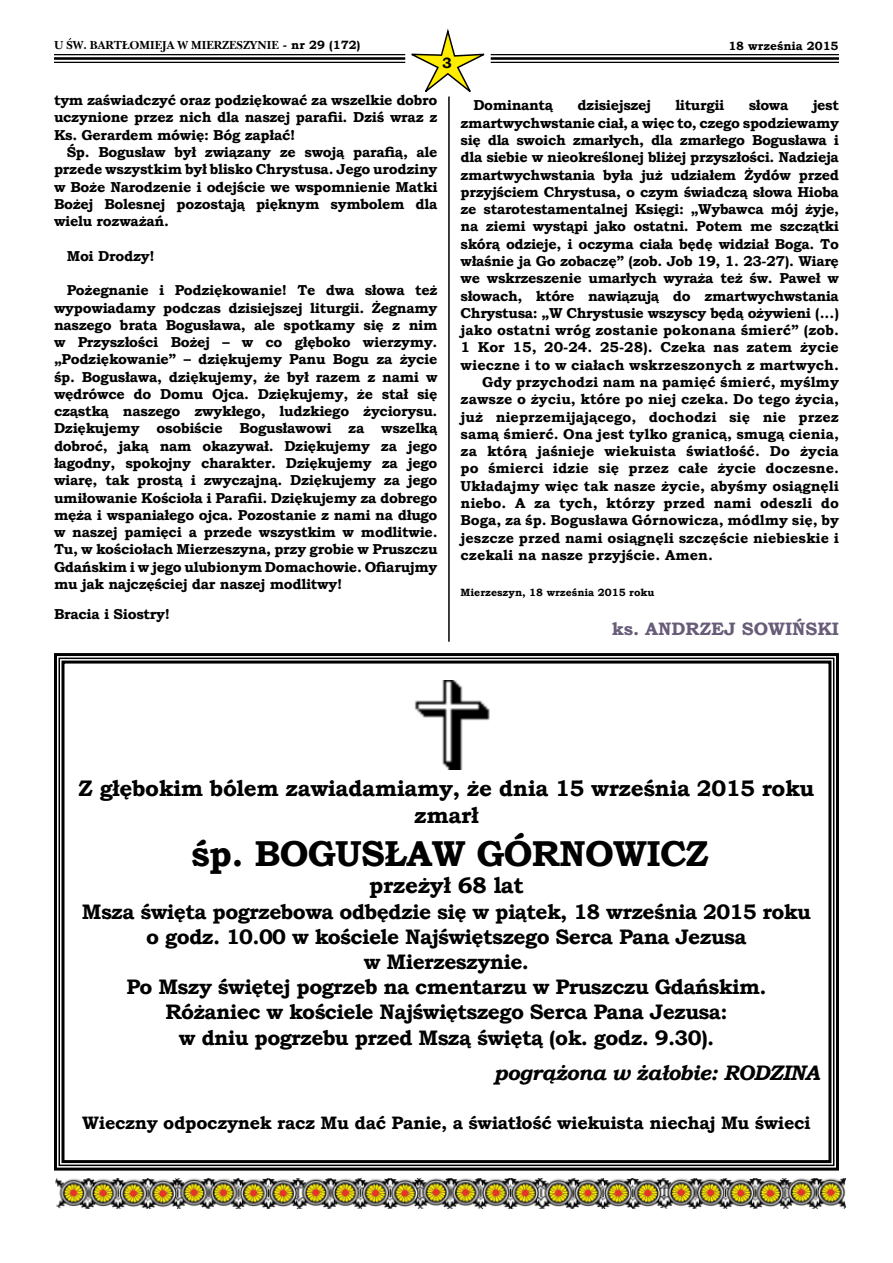
<style>
.page{position:relative;width:893px;height:1263px;background:#fff}
.page>*{position:absolute;margin:0;border:0;box-sizing:border-box;transform-origin:0 0}
.t1{font:700 36px "Bookman Old Style";letter-spacing:-.02em;color:#000}
.t2{font:700 22.5px/27px "Bookman Old Style";letter-spacing:-.02em;color:#000;text-align:center}
.t3{font:700 21px/25.2px "Bookman Old Style";letter-spacing:-.03em;color:#000;text-align:center}
.t4{font:italic 700 21px "Bookman Old Style";letter-spacing:-.03em;color:#000}
.t5{font:700 18px "Bookman Old Style";letter-spacing:-.02em;color:#000}
.t6{font:700 18px "Bookman Old Style";color:#685c79}
.t7{font:700 15px "Bookman Old Style";color:#000}
.t8{font:700 14.4px/17.2px "Bookman Old Style";letter-spacing:-.02em;color:#000;text-align:justify}
.t9{font:700 14.4px "Bookman Old Style";color:#000}
.t10{font:700 12px "Nebraska";color:#000}
.t11{font:700 12px "Bookman Old Style";color:#000}
.t12{font:700 10.5px "Bookman Old Style";color:#000}
.s1{font-family:"Bookman Old Style"}
</style>
<div class="page">
<hr style="left:54px;top:54px;width:351px;height:1px;background:#000">
<hr style="left:54px;top:57px;width:351px;height:3px;background:#000">
<hr style="left:54px;top:62px;width:351px;height:1px;background:#000">
<hr style="left:491px;top:54px;width:348px;height:1px;background:#000">
<hr style="left:491px;top:57px;width:348px;height:3px;background:#000">
<hr style="left:491px;top:62px;width:348px;height:1px;background:#000">
<svg style="left:405px;top:28px;width:86px;height:69px"></svg>
<img style="left:55px;top:1178px;width:790px;height:31px">
<hr style="left:448px;top:97px;width:2px;height:545px;background:#000">
<svg style="left:54px;top:653px;width:785px;height:518px"></svg>
<div style="left:61px;top:660px;width:770px;height:503px;border:3px solid #000"></div>
<img style="left:413px;top:681px;width:79px;height:89px">
<p class="t10" style="left:54px;top:38px;width:308px">U ŒW. BART£OMIEJA W MIERZESZYNIE <span class="s1">- nr 29 (172)</span></p>
<p class="t11" style="left:728px;top:38px;width:112px">18 września 2015</p>
<p class="t7" style="left:442px;top:52px;width:11px">3</p>
<p class="t8" style="left:54px;top:91px;width:385px">tym zaświadczyć oraz podziękować za wszelkie dobro uczynione przez nich dla naszej parafii. Dziś wraz z Ks. Gerardem mówię: Bóg zapłać!</p>
<p class="t8" style="left:54px;top:143px;width:385px;text-indent:13px">Śp. Bogusław był związany ze swoją parafią, ale przede wszystkim był blisko Chrystusa. Jego urodziny w Boże Narodzenie i odejście we wspomnienie Matki Bożej Bolesnej pozostają pięknym symbolem dla wielu rozważań.</p>
<p class="t8" style="left:67px;top:247px;width:89px">Moi Drodzy!</p>
<p class="t8" style="left:54px;top:281px;width:385px;text-indent:13px">Pożegnanie i Podziękowanie! Te dwa słowa też wypowiadamy podczas dzisiejszej liturgii. Żegnamy naszego brata Bogusława, ale spotkamy się z nim w Przyszłości Bożej – w co głęboko wierzymy. „Podziękowanie” – dziękujemy Panu Bogu za życie śp. Bogusława, dziękujemy, że był razem z nami w wędrówce do Domu Ojca. Dziękujemy, że stał się cząstką naszego zwykłego, ludzkiego życiorysu.<br>Dziękujemy osobiście Bogusławowi za wszelką dobroć, jaką nam okazywał. Dziękujemy za jego łagodny, spokojny charakter. Dziękujemy za jego wiarę, tak prostą i zwyczajną. Dziękujemy za jego umiłowanie Kościoła i Parafii. Dziękujemy za dobrego męża i wspaniałego ojca. Pozostanie z nami na długo w naszej pamięci a przede wszystkim w modlitwie.<br>Tu, w kościołach Mierzeszyna, przy grobie w Pruszczu Gdańskim i w jego ulubionym Domachowie. Ofiarujmy mu jak najczęściej dar naszej modlitwy!</p>
<p class="t8" style="left:54px;top:605px;width:118px">Bracia i Siostry!</p>
<p class="t8" style="left:473px;top:97px;width:81px">Dominantą</p>
<p class="t8" style="left:577px;top:97px;width:75px">dzisiejszej</p>
<p class="t8" style="left:675px;top:97px;width:51px">liturgii</p>
<p class="t8" style="left:749px;top:97px;width:41px">słowa</p>
<p class="t8" style="left:813px;top:97px;width:28px">jest</p>
<p class="t8" style="left:461px;top:114px;width:380px">zmartwychwstanie ciał, a więc to, czego spodziewamy</p>
<p class="t8" style="left:461px;top:131px;width:380px">się dla swoich zmarłych, dla zmarłego Bogusława i</p>
<p class="t8" style="left:461px;top:149px;width:380px">dla siebie w nieokreślonej bliżej przyszłości. Nadzieja</p>
<p class="t8" style="left:461px;top:166px;width:380px">zmartwychwstania była już udziałem Żydów przed</p>
<p class="t8" style="left:461px;top:183px;width:380px">przyjściem Chrystusa, o czym świadczą słowa Hioba</p>
<p class="t8" style="left:461px;top:200px;width:380px">ze starotestamentalnej Księgi: „Wybawca mój żyje,</p>
<p class="t8" style="left:461px;top:218px;width:380px">na ziemi wystąpi jako ostatni. Potem me szczątki</p>
<p class="t8" style="left:461px;top:235px;width:380px">skórą odzieje, i oczyma ciała będę widział Boga. To</p>
<p class="t8" style="left:461px;top:252px;width:380px">właśnie ja Go zobaczę” (zob. Job 19, 1. 23-27). Wiarę</p>
<p class="t8" style="left:461px;top:270px;width:380px">we wskrzeszenie umarłych wyraża też św. Paweł w</p>
<p class="t8" style="left:461px;top:287px;width:380px">słowach, które nawiązują do zmartwychwstania</p>
<p class="t8" style="left:461px;top:304px;width:380px">Chrystusa: „W Chrystusie wszyscy będą ożywieni (...)</p>
<p class="t9" style="left:461px;top:320px;width:380px">jako ostatni wróg zostanie pokonana śmierć” (zob.</p>
<p class="t9" style="left:461px;top:337px;width:380px">1 Kor 15, 20-24. 25-28). Czeka nas zatem życie</p>
<p class="t9" style="left:461px;top:354px;width:380px">wieczne i to w ciałach wskrzeszonych z martwych.</p>
<p class="t9" style="left:482px;top:372px;width:358px">Gdy przychodzi nam na pamięć śmierć, myślmy</p>
<p class="t9" style="left:461px;top:389px;width:380px">zawsze o życiu, które po niej czeka. Do tego życia,</p>
<p class="t9" style="left:461px;top:406px;width:380px">już nieprzemijającego, dochodzi się nie przez</p>
<p class="t9" style="left:461px;top:423px;width:380px">samą śmierć. Ona jest tylko granicą, smugą cienia,</p>
<p class="t9" style="left:461px;top:441px;width:380px">za którą jaśnieje wiekuista światłość. Do życia</p>
<p class="t9" style="left:461px;top:458px;width:380px">po śmierci idzie się przez całe życie doczesne.</p>
<p class="t9" style="left:461px;top:475px;width:380px">Układajmy więc tak nasze życie, abyśmy osiągnęli</p>
<p class="t9" style="left:461px;top:493px;width:380px">niebo. A za tych, którzy przed nami odeszli do</p>
<p class="t9" style="left:461px;top:510px;width:380px">Boga, za śp. Bogusława Górnowicza, módlmy się, by</p>
<p class="t9" style="left:461px;top:527px;width:380px">jeszcze przed nami osiągnęli szczęście niebieskie i</p>
<p class="t9" style="left:461px;top:544px;width:254px">czekali na nasze przyjście. Amen.</p>
<p class="t12" style="left:461px;top:585px;width:195px">Mierzeszyn, 18 września 2015 roku</p>
<p class="t6" style="left:612px;top:616px;width:229px">ks. ANDRZEJ SOWIŃSKI</p>
<h2 class="t2" style="left:79px;top:775px;width:737px">Z głębokim bólem zawiadamiamy, że dnia 15 września 2015 roku zmarł</h2>
<h1 class="t1" style="left:191px;top:828px;width:519px">śp. BOGUSŁAW GÓRNOWICZ</h1>
<h2 class="t2" style="left:369px;top:872px;width:156px">przeżył 68 lat</h2>
<p class="t3" style="left:82px;top:899px;width:731px">Msza święta pogrzebowa odbędzie się w piątek, 18 września 2015 roku o godz. 10.00 w kościele Najświętszego Serca Pana Jezusa<br>w Mierzeszynie.<br>Po Mszy świętej pogrzeb na cmentarzu w Pruszczu Gdańskim.<br>Różaniec w kościele Najświętszego Serca Pana Jezusa:<br>w dniu pogrzebu przed Mszą świętą (ok. godz. 9.30).</p>
<h3 class="t4" style="left:494px;top:1057px;width:328px">pogrążona w żałobie: RODZINA</h3>
<p class="t5" style="left:82px;top:1109px;width:730px">Wieczny odpoczynek racz Mu dać Panie, a światłość wiekuista niechaj Mu świeci</p>
</div>
